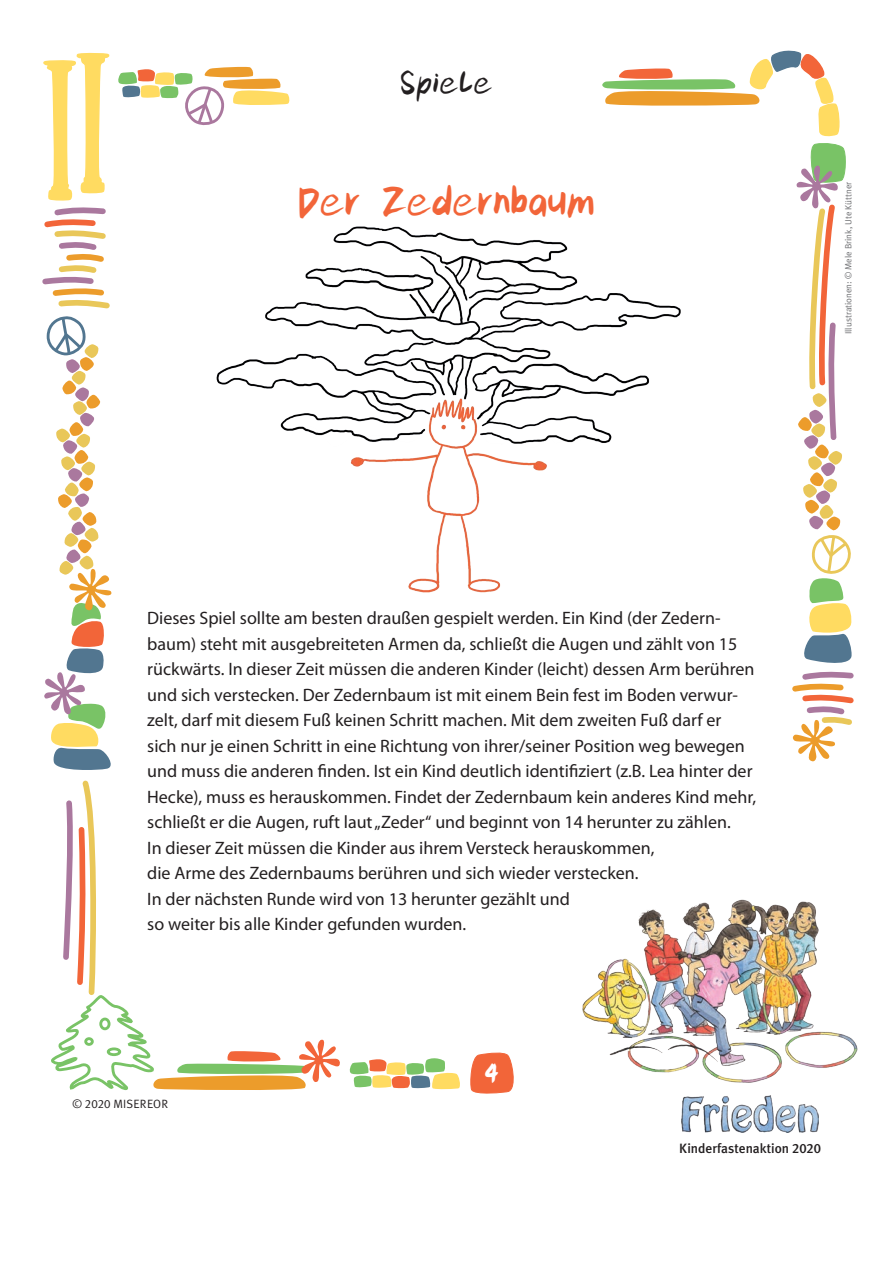
<style>
.page{position:relative;width:893px;height:1263px;background:#fff}
.page>*{position:absolute;margin:0;border:0;box-sizing:border-box;transform-origin:0 0}
.t1{font:49.5px "kit Type Extra";letter-spacing:.02em;color:#f26539}
.t2{font:37.5px "kit Type Extra";letter-spacing:.04em;color:#231f20}
.t3{font:37.5px "kit Type Extra";color:#fff}
.t4{font:18px/25.5px "Myriad Pro";color:#231f20}
.t5{font:500 13.5px "Meta Plus";color:#231f20}
.t6{font:12px "Meta Plus Normal";letter-spacing:.015em;color:#231f20}
.t7{font:9px "Meta Plus Normal";color:#6c6d70}
.s1{font-family:"Meta Plus Normal Caps"}
.s2{font-family:"Meta Plus Medium Caps";font-weight:400}
</style>
<div class="page">
<img style="left:681px;top:1095px;width:137px;height:37px">
<svg style="left:470px;top:1052px;width:44px;height:42px;background:#f37b55"></svg>
<svg style="left:349px;top:1058px;width:111px;height:32px"></svg>
<svg style="left:602px;top:50px;width:252px;height:712px"></svg>
<svg style="left:42px;top:53px;width:298px;height:1038px"></svg>
<img style="left:582px;top:899px;width:276px;height:184px">
<img style="left:198px;top:211px;width:492px;height:398px">
<h2 class="t2" style="left:401px;top:67px;width:93px">Spiele</h2>
<h1 class="t1" style="left:299px;top:181px;width:296px">Der Zedernbaum</h1>
<p class="t7" style="left:843px;top:334px;width:154px;rotate:-90deg">Illustrationen: © Mele Brink, Ute Küttner</p>
<p class="t4" style="left:147px;top:606px;width:610px">Dieses Spiel sollte am besten draußen gespielt werden. Ein Kind (der Zedern&shy;baum) steht mit ausgebreiteten Armen da, schließt die Augen und zählt von 15 rückwärts. In dieser Zeit müssen die anderen Kinder (leicht) dessen Arm berühren und sich verstecken. Der Zedernbaum ist mit einem Bein fest im Boden verwur&shy;zelt, darf mit diesem Fuß keinen Schritt machen. Mit dem zweiten Fuß darf er<br>sich nur je einen Schritt in eine Richtung von ihrer/seiner Position weg bewegen und muss die anderen finden. Ist ein Kind deutlich identifiziert (z.B. Lea hinter der Hecke), muss es herauskommen. Findet der Zedernbaum kein anderes Kind mehr, schließt er die Augen, ruft laut „Zeder“ und beginnt von 14 herunter zu zählen.<br>In dieser Zeit müssen die Kinder aus ihrem Versteck herauskommen,<br>die Arme des Zedernbaums berühren und sich wieder verstecken.<br>In der nächsten Runde wird von 13 herunter gezählt und<br>so weiter bis alle Kinder gefunden wurden.</p>
<p class="t6" style="left:73px;top:1097px;width:97px">© <span class="s1">2020</span> MISEREOR</p>
<h2 class="t3" style="left:485px;top:1057px;width:15px">4</h2>
<p class="t5" style="left:679px;top:1140px;width:143px">Kinderfastenaktion <span class="s2">2020</span></p>
</div>
